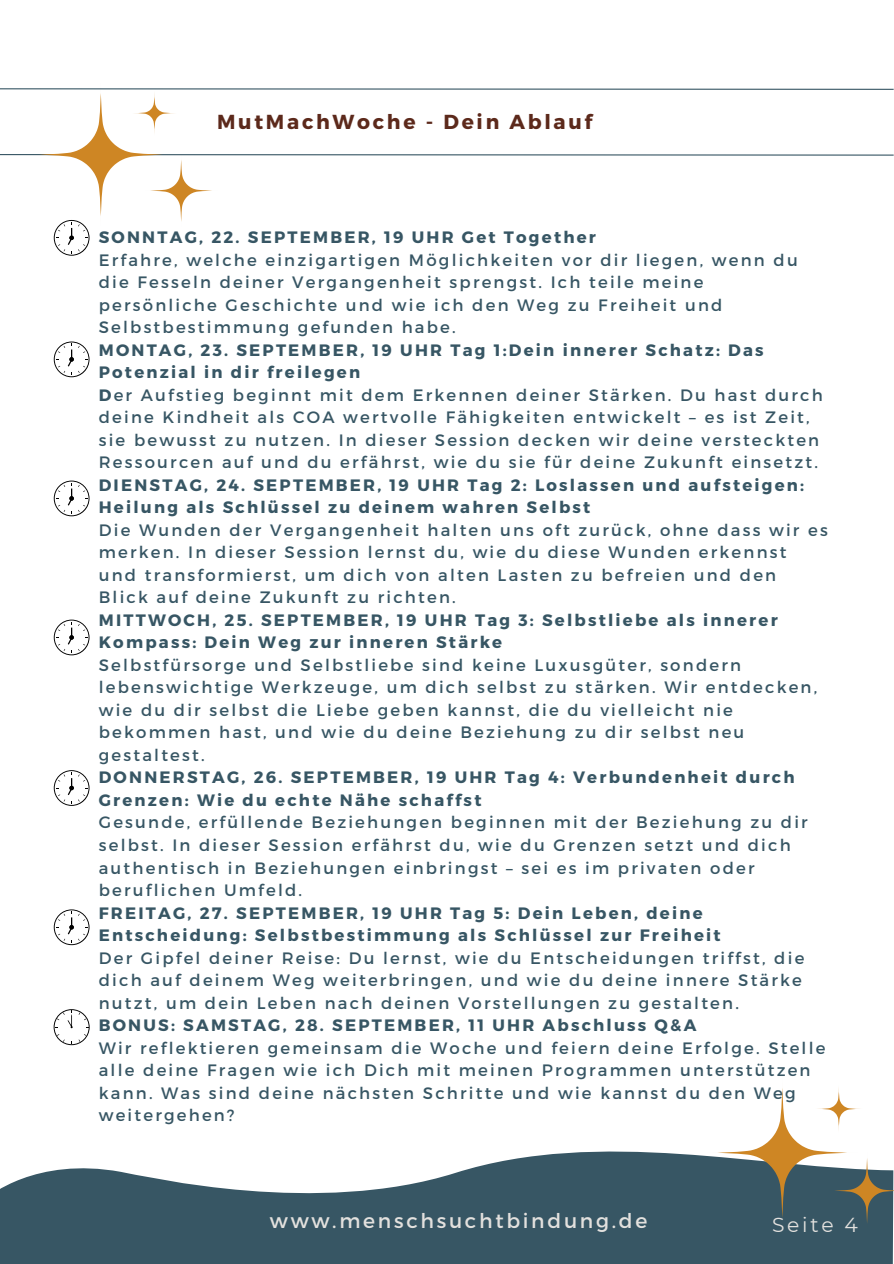
<style>
.page{position:relative;width:894px;height:1264px;background:#fff}
.page>*{position:absolute;margin:0;border:0;box-sizing:border-box;transform-origin:0 0}
.t1{font:20.25px "Montserrat";letter-spacing:.135em;color:#e3e1de}
.t2{font:700 20.25px "Montserrat";letter-spacing:.135em;color:#5c291b}
.t3{font:16.5px/22.5px "Montserrat";letter-spacing:.135em;color:#375664}
.t4{font:700 16.5px/22.5px "Montserrat";letter-spacing:.135em;color:#375664}
.s1{font-weight:700}
</style>
<div class="page">
<svg style="left:0;top:1151px;width:893px;height:112px;fill:#375664"></svg>
<svg style="left:707px;top:1088px;width:186px;height:140px"></svg>
<svg style="left:0;top:88px;width:893px;height:168px"></svg>
<svg style="left:54px;top:341px;width:36px;height:36px"></svg>
<svg style="left:54px;top:480px;width:36px;height:36px"></svg>
<svg style="left:54px;top:619px;width:36px;height:36px"></svg>
<svg style="left:54px;top:770px;width:36px;height:36px"></svg>
<svg style="left:54px;top:909px;width:36px;height:36px"></svg>
<svg style="left:54px;top:1009px;width:36px;height:36px"></svg>
<p class="t2" style="left:217px;top:109px;width:377px">MutMachWoche - Dein Ablauf</p>
<p class="t4" style="left:99px;top:225px;width:498px">SONNTAG, 22. SEPTEMBER, 19 UHR Get Together</p>
<h1 class="t3" style="left:99px;top:248px;width:700px">Erfahre, welche einzigartigen Möglichkeiten vor dir liegen, wenn du die Fesseln deiner Vergangenheit sprengst. Ich teile meine persönliche Geschichte und wie ich den Weg zu Freiheit und Selbstbestimmung gefunden habe.</h1>
<p class="t4" style="left:99px;top:338px;width:666px">MONTAG, 23. SEPTEMBER, 19 UHR Tag 1:Dein innerer Schatz: Das<br>Potenzial in dir freilegen</p>
<p class="t3" style="left:99px;top:383px;width:725px"><span class="s1">D</span>er Aufstieg beginnt mit dem Erkennen deiner Stärken. Du hast durch deine Kindheit als COA wertvolle Fähigkeiten entwickelt – es ist Zeit, sie bewusst zu nutzen. In dieser Session decken wir deine versteckten Ressourcen auf und du erfährst, wie du sie für deine Zukunft einsetzt.</p>
<p class="t4" style="left:99px;top:473px;width:706px">DIENSTAG, 24. SEPTEMBER, 19 UHR Tag 2: Loslassen und aufsteigen:<br>Heilung als Schlüssel zu deinem wahren Selbst</p>
<p class="t3" style="left:99px;top:518px;width:730px">Die Wunden der Vergangenheit halten uns oft zurück, ohne dass wir es merken. In dieser Session lernst du, wie du diese Wunden erkennst und transformierst, um dich von alten Lasten zu befreien und den Blick auf deine Zukunft zu richten.</p>
<p class="t4" style="left:99px;top:608px;width:680px">MITTWOCH, 25. SEPTEMBER, 19 UHR Tag 3: Selbstliebe als innerer<br>Kompass: Dein Weg zur inneren Stärke</p>
<p class="t3" style="left:99px;top:653px;width:719px">Selbstfürsorge und Selbstliebe sind keine Luxusgüter, sondern lebenswichtige Werkzeuge, um dich selbst zu stärken. Wir entdecken, wie du dir selbst die Liebe geben kannst, die du vielleicht nie bekommen hast, und wie du deine Beziehung zu dir selbst neu gestaltest.</p>
<p class="t4" style="left:99px;top:765px;width:697px">DONNERSTAG, 26. SEPTEMBER, 19 UHR Tag 4: Verbundenheit durch<br>Grenzen: Wie du echte Nähe schaffst</p>
<p class="t3" style="left:99px;top:810px;width:710px">Gesunde, erfüllende Beziehungen beginnen mit der Beziehung zu dir selbst. In dieser Session erfährst du, wie du Grenzen setzt und dich authentisch in Beziehungen einbringst – sei es im privaten oder beruflichen Umfeld.</p>
<p class="t4" style="left:99px;top:900px;width:623px">FREITAG, 27. SEPTEMBER, 19 UHR Tag 5: Dein Leben, deine<br>Entscheidung: Selbstbestimmung als Schlüssel zur Freiheit</p>
<p class="t3" style="left:99px;top:945px;width:707px">Der Gipfel deiner Reise: Du lernst, wie du Entscheidungen triffst, die dich auf deinem Weg weiterbringen, und wie du deine innere Stärke nutzt, um dein Leben nach deinen Vorstellungen zu gestalten.</p>
<p class="t4" style="left:99px;top:1013px;width:599px">BONUS: SAMSTAG, 28. SEPTEMBER, 11 UHR Abschluss Q&amp;A</p>
<p class="t3" style="left:99px;top:1035px;width:728px">Wir reflektieren gemeinsam die Woche und feiern deine Erfolge. Stelle alle deine Fragen wie ich Dich mit meinen Programmen unterstützen kann. Was sind deine nächsten Schritte und wie kannst du den Weg weitergehen?</p>
<p class="t1" style="left:270px;top:1207px;width:379px">www.menschsuchtbindung.de</p>
<p class="t1" style="left:772px;top:1211px;width:87px">Seite 4</p>
</div>
